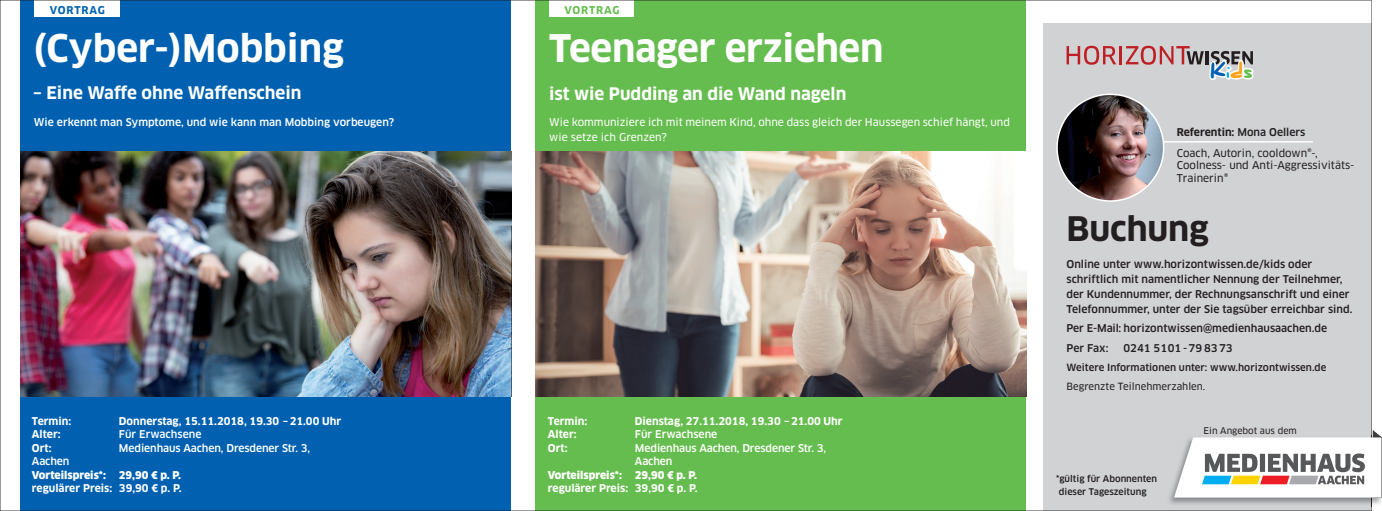
<style>
.page{position:relative;width:1382px;height:511px;background:#fff}
.page>*{position:absolute;margin:0;border:0;box-sizing:border-box;transform-origin:0 0}
.t1{font:700 37.2px "Clan OT";letter-spacing:-.01em;color:#fff}
.t2{font:700 33px "Clan OT";letter-spacing:-.01em;color:#231f20}
.t3{font:900 18px "Daniel";color:#0161b0}
.t4{font:700 16.95px "Clan OT";color:#fff}
.t5{font:500 10.5px/15px "Clan OT";color:#231f20}
.t6{font:700 10.5px "Clan OT";color:#fff}
.t7{font:500 10.5px/13.5px "Clan OT";letter-spacing:-.01em;color:#fff}
.t8{font:10.5px/15px "Clan OT News";color:#fff}
.t9{font:10.5px/12.6px "Clan OT News";color:#231f20}
.t10{font:900 10.5px "Clan OT";color:#fff}
.t11{font:700 10.5px "Clan OT";color:#231f20}
.t12{font:700 10.5px "Clan OT";letter-spacing:.075em;color:#0161b0}
.t13{font:700 10.5px "Clan OT";letter-spacing:.075em;color:#66bd4f}
.t14{font:500 9.75px "Clan OT";color:#231f20}
.t15{font:9.75px "Clan OT News";color:#231f20}
.t16{font:500 9px/13.5px "Clan OT";color:#231f20}
.t17{font:9px "Clan OT News";color:#231f20}
.s1{font-weight:500}
.s2{color:#00aeef}
.s3{color:#f9a31b}
.s4{color:#66bd4f}
</style>
<div class="page">
<img style="left:0;top:0;width:1372px;height:510px">
<img style="left:1166px;top:497px;width:216px;height:8px">
<svg style="left:1166px;top:429px;width:216px;height:68px"></svg>
<p class="t12" style="left:50px;top:4px;width:57px">VORTRAG</p>
<p class="t13" style="left:564px;top:4px;width:57px">VORTRAG</p>
<h1 class="t1" style="left:549px;top:27px;width:336px">Teenager erziehen</h1>
<h3 class="t4" style="left:549px;top:83px;width:299px">ist wie Pudding an die Wand nageln</h3>
<p class="t8" style="left:549px;top:115px;width:462px">Wie kommuniziere ich mit meinem Kind, ohne dass gleich der Haussegen schief hängt, und wie setze ich Grenzen?</p>
<p class="t11" style="left:1177px;top:126px;width:130px">Referentin: <span class="s1">Mona Oellers</span></p>
<p class="t9" style="left:1177px;top:147px;width:179px">Coach, Autorin, cooldown®-,<br>Coolness- und Anti-Aggressivitäts-<br>Trainerin®</p>
<h1 class="t1" style="left:33px;top:27px;width:312px">(Cyber-)Mobbing</h1>
<h3 class="t4" style="left:33px;top:83px;width:270px">– Eine Waffe ohne Waffenschein</h3>
<h3 class="t3" style="left:1210px;top:61px;width:43px">K<span class="s2">i</span><span class="s3">d</span><span class="s4">s</span></h3>
<p class="t7" style="left:34px;top:116px;width:362px">Wie erkennt man Symptome, und wie kann man Mobbing vorbeugen?</p>
<h2 class="t2" style="left:1066px;top:209px;width:144px">Buchung</h2>
<p class="t6" style="left:32px;top:414px;width:41px">Termin:</p>
<p class="t6" style="left:119px;top:414px;width:224px">Donnerstag, 15.11.2018, 19.30 – 21.00 Uhr</p>
<p class="t6" style="left:32px;top:427px;width:30px">Alter:</p>
<p class="t7" style="left:119px;top:427px;width:84px">Für Erwachsene</p>
<p class="t6" style="left:32px;top:441px;width:21px">Ort:</p>
<p class="t7" style="left:119px;top:440px;width:193px">Medienhaus Aachen, Dresdener Str. 3,</p>
<p class="t7" style="left:32px;top:454px;width:39px">Aachen</p>
<p class="t10" style="left:32px;top:468px;width:151px">Vorteilspreis*: 29,90 € p. P.</p>
<p class="t6" style="left:32px;top:481px;width:151px">regulärer Preis: 39,90 € p. P.</p>
<p class="t5" style="left:1066px;top:256px;width:287px">Online unter www.horizontwissen.de/kids oder schriftlich mit namentlicher Nennung der Teilnehmer, der Kundennummer, der Rechnungsanschrift und einer Telefonnummer, unter der Sie tagsüber erreichbar sind.</p>
<p class="t5" style="left:1066px;top:318px;width:262px;line-height:19.2px">Per E-Mail: horizontwissen@medienhausaachen.de<br>Per Fax:</p>
<p class="t5" style="left:1123px;top:340px;width:111px">0241 5101 -79 83 73</p>
<p class="t14" style="left:1066px;top:361px;width:261px">Weitere Informationen unter: www.horizontwissen.de</p>
<p class="t15" style="left:1066px;top:380px;width:140px">Begrenzte Teilnehmerzahlen.</p>
<p class="t6" style="left:548px;top:414px;width:41px">Termin:</p>
<p class="t6" style="left:635px;top:414px;width:209px">Dienstag, 27.11.2018, 19.30 – 21.00 Uhr</p>
<p class="t6" style="left:548px;top:427px;width:30px">Alter:</p>
<p class="t7" style="left:635px;top:427px;width:84px">Für Erwachsene</p>
<p class="t6" style="left:548px;top:441px;width:21px">Ort:</p>
<p class="t7" style="left:635px;top:440px;width:193px">Medienhaus Aachen, Dresdener Str. 3,<br>Aachen</p>
<p class="t10" style="left:548px;top:468px;width:151px">Vorteilspreis*: 29,90 € p. P.</p>
<p class="t6" style="left:548px;top:481px;width:151px">regulärer Preis: 39,90 € p. P.</p>
<p class="t16" style="left:1056px;top:471px;width:102px">*gültig für Abonnenten dieser Tageszeitung</p>
<p class="t17" style="left:1203px;top:424px;width:95px">Ein Angebot aus dem</p>
</div>
